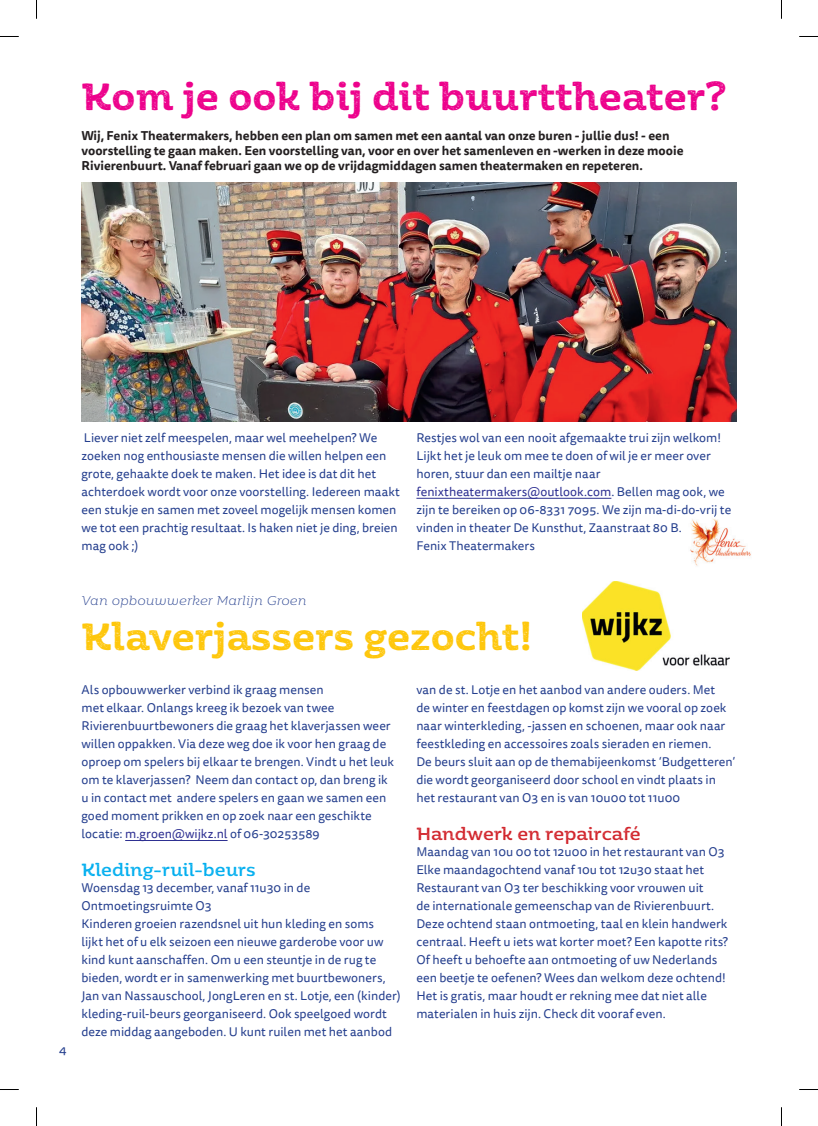
<style>
.page{position:relative;width:818px;height:1126px;background:#fff}
.page>*{position:absolute;margin:0;border:0;box-sizing:border-box;transform-origin:0 0}
.t1{font:600 37.5px "Moreno Rust";color:#ed028c}
.t2{font:600 37.5px "Moreno Rust";color:#fec70c}
.t3{font:500 17.5px "Moreno Rust";letter-spacing:-.01em;color:#d1232a}
.t4{font:500 17.5px "Moreno Rust";letter-spacing:-.005em;color:#00aeef}
.t5{font:12.5px/18px "Tisa Sans Pro";letter-spacing:.005em;color:#253f8e}
.t6{font:700 12.5px/15px "Tisa Sans Pro";color:#231f20}
.t7{font:italic 100 12.5px "Moreno Rust";color:#253f8e}
.s1{color:#2e3092}
</style>
<div class="page">
<hr style="left:416px;top:498px;width:195px;height:1px;background:#2e3092">
<img style="left:81px;top:182px;width:655px;height:239px">
<img style="left:582px;top:581px;width:146px;height:89px">
<hr style="left:125px;top:840px;width:102px;height:1px;background:#2e3092">
<img style="left:690px;top:519px;width:61px;height:47px">
<svg style="left:0;top:36px;width:19px;height:1px"></svg>
<svg style="left:799px;top:36px;width:18px;height:1px"></svg>
<svg style="left:0;top:1089px;width:19px;height:1px"></svg>
<svg style="left:799px;top:1089px;width:18px;height:1px"></svg>
<svg style="left:36px;top:0;width:1px;height:19px"></svg>
<svg style="left:36px;top:1107px;width:1px;height:18px"></svg>
<h1 class="t1" style="left:81px;top:63px;width:646px">Kom je ook bij dit buurttheater?</h1>
<p class="t6" style="left:81px;top:128px;width:603px">Wij, Fenix Theatermakers, hebben een plan om samen met een aantal van onze buren - jullie dus! - een voorstelling te gaan maken. Een voorstelling van, voor en over het samenleven en -werken in deze mooie<br>Rivierenbuurt. Vanaf februari gaan we op de vrijdagmiddagen samen theatermaken en repeteren.</p>
<p class="t5" style="left:81px;top:428px;width:320px">Liever niet zelf meespelen, maar wel meehelpen? We zoeken nog enthousiaste mensen die willen helpen een grote, gehaakte doek te maken. Het idee is dat dit het achterdoek wordt voor onze voorstelling. Iedereen maakt een stukje en samen met zoveel mogelijk mensen komen we tot een prachtig resultaat. Is haken niet je ding, breien mag ook ;)</p>
<p class="t5" style="left:416px;top:428px;width:316px">Restjes wol van een nooit afgemaakte trui zijn welkom!<br>Lijkt het je leuk om mee te doen of wil je er meer over horen, stuur dan een mailtje naar <span class="s1">fenixtheatermakers@outlook.com</span>. Bellen mag ook, we zijn te bereiken op 06-8331 7095. We zijn ma-di-do-vrij te vinden in theater De Kunsthut, Zaanstraat 80 B.<br>Fenix Theatermakers</p>
<p class="t5" style="left:59px;top:1040px;width:9px">4</p>
<p class="t7" style="left:81px;top:590px;width:226px">Van opbouwwerker Marlijn Groen</p>
<h1 class="t2" style="left:81px;top:603px;width:452px">Klaverjassers gezocht!</h1>
<p class="t5" style="left:81px;top:680px;width:314px">Als opbouwwerker verbind ik graag mensen<br>met elkaar. Onlangs kreeg ik bezoek van twee Rivierenbuurtbewoners die graag het klaverjassen weer willen oppakken. Via deze weg doe ik voor hen graag de oproep om spelers bij elkaar te brengen. Vindt u het leuk om te klaverjassen? Neem dan contact op, dan breng ik u in contact met andere spelers en gaan we samen een goed moment prikken en op zoek naar een geschikte locatie: <span class="s1">m.groen@wijkz.nl</span> of 06-30253589</p>
<h2 class="t4" style="left:81px;top:854px;width:176px">Kleding-ruil-beurs</h2>
<p class="t5" style="left:81px;top:878px;width:320px">Woensdag 13 december, vanaf 11u30 in de Ontmoetingsruimte O3<br>Kinderen groeien razendsnel uit hun kleding en soms<br>lijkt het of u elk seizoen een nieuwe garderobe voor uw kind kunt aanschaffen. Om u een steuntje in de rug te bieden, wordt er in samenwerking met buurtbewoners, Jan van Nassauschool, JongLeren en st. Lotje, een (kinder) kleding-ruil-beurs georganiseerd. Ook speelgoed wordt deze middag aangeboden. U kunt ruilen met het aanbod</p>
<p class="t5" style="left:416px;top:680px;width:320px">van de st. Lotje en het aanbod van andere ouders. Met<br>de winter en feestdagen op komst zijn we vooral op zoek naar winterkleding, -jassen en schoenen, maar ook naar feestkleding en accessoires zoals sieraden en riemen.<br>De beurs sluit aan op de themabijeenkomst ‘Budgetteren’ die wordt georganiseerd door school en vindt plaats in het restaurant van O3 en is van 10u00 tot 11u00</p>
<h2 class="t3" style="left:416px;top:818px;width:226px">Handwerk en repaircafé</h2>
<p class="t5" style="left:416px;top:842px;width:313px">Maandag van 10u 00 tot 12u00 in het restaurant van O3<br>Elke maandagochtend vanaf 10u tot 12u30 staat het Restaurant van O3 ter beschikking voor vrouwen uit<br>de internationale gemeenschap van de Rivierenbuurt.<br>Deze ochtend staan ontmoeting, taal en klein handwerk centraal. Heeft u iets wat korter moet? Een kapotte rits?<br>Of heeft u behoefte aan ontmoeting of uw Nederlands een beetje te oefenen? Wees dan welkom deze ochtend!<br>Het is gratis, maar houdt er rekning mee dat niet alle materialen in huis zijn. Check dit vooraf even.</p>
</div>
